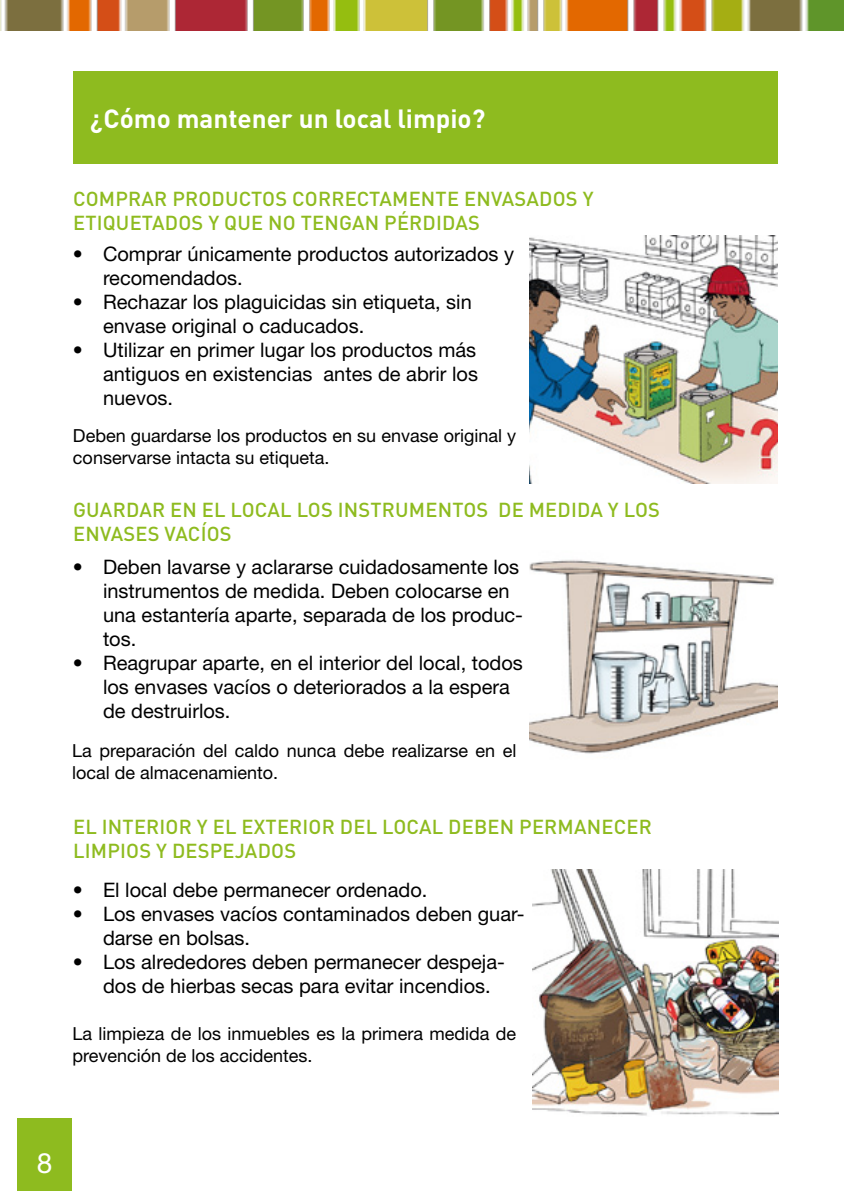
<style>
.page{position:relative;width:851px;height:1191px;background:#fff}
.page>*{position:absolute;margin:0;border:0;box-sizing:border-box;transform-origin:0 0}
.t1{font:28px "Helvetica Neue LT Std";color:#fff}
.t2{font:700 26px "DIN Pro";color:#fff}
.t3{font:20px/24px "Helvetica Neue LT Std";color:#000}
.t4{font:500 20px/24px "DIN Pro";letter-spacing:.01em;color:#8ebb1f}
.t5{font:18px/21.6px "Helvetica Neue LT Std";color:#000}
</style>
<div class="page">
<div style="left:17px;top:1118px;width:55px;height:73px;background:#8ebb1f"></div>
<img style="left:0;top:0;width:843px;height:30px">
<div style="left:73px;top:72px;width:704px;height:92px;background:#8ebb1f"></div>
<img style="left:529px;top:235px;width:248px;height:248px">
<img style="left:530px;top:560px;width:247px;height:194px">
<img style="left:532px;top:869px;width:246px;height:247px">
<h2 class="t2" style="left:90px;top:101px;width:397px">¿Cómo mantener un local limpio?</h2>
<p class="t4" style="left:73px;top:186px;width:522px">COMPRAR PRODUCTOS CORRECTAMENTE ENVASADOS Y<br>ETIQUETADOS Y QUE NO TENGAN PÉRDIDAS</p>
<p class="t3" style="left:103px;top:241px;width:412px;text-indent:-30px">• Comprar únicamente productos autorizados y recomendados.</p>
<p class="t3" style="left:103px;top:289px;width:370px;text-indent:-30px">• Rechazar los plaguicidas sin etiqueta, sin envase original o caducados.</p>
<p class="t3" style="left:103px;top:337px;width:376px;text-align:justify;text-indent:-30px">• Utilizar en primer lugar los productos más antiguos en existencias antes de abrir los nuevos.</p>
<p class="t5" style="left:73px;top:425px;width:444px">Deben guardarse los productos en su envase original y conservarse intacta su etiqueta.</p>
<p class="t4" style="left:73px;top:497px;width:588px">GUARDAR EN EL LOCAL LOS INSTRUMENTOS DE MEDIDA Y LOS<br>ENVASES VACÍOS</p>
<p class="t3" style="left:103px;top:555px;width:421px;text-indent:-30px">• Deben lavarse y aclararse cuidadosamente los instrumentos de medida. Deben colocarse en una estantería aparte, separada de los produc&shy;tos.</p>
<p class="t3" style="left:103px;top:651px;width:421px;text-indent:-30px">• Reagrupar aparte, en el interior del local, todos los envases vacíos o deteriorados a la espera de destruirlos.</p>
<p class="t5" style="left:72px;top:739px;width:445px">La preparación del caldo nunca debe realizarse en el local de almacenamiento.</p>
<p class="t4" style="left:73px;top:814px;width:580px">EL INTERIOR Y EL EXTERIOR DEL LOCAL DEBEN PERMANECER<br>LIMPIOS Y DESPEJADOS</p>
<p class="t3" style="left:73px;top:877px;width:356px">• El local debe permanecer ordenado.</p>
<p class="t3" style="left:103px;top:901px;width:423px;text-indent:-30px">• Los envases vacíos contaminados deben guar&shy;darse en bolsas.</p>
<p class="t3" style="left:103px;top:949px;width:403px;text-indent:-30px">• Los alrededores deben permanecer despeja&shy;dos de hierbas secas para evitar incendios.</p>
<p class="t5" style="left:72px;top:1022px;width:445px">La limpieza de los inmuebles es la primera medida de prevención de los accidentes.</p>
<h1 class="t1" style="left:37px;top:1146px;width:17px">8</h1>
</div>
